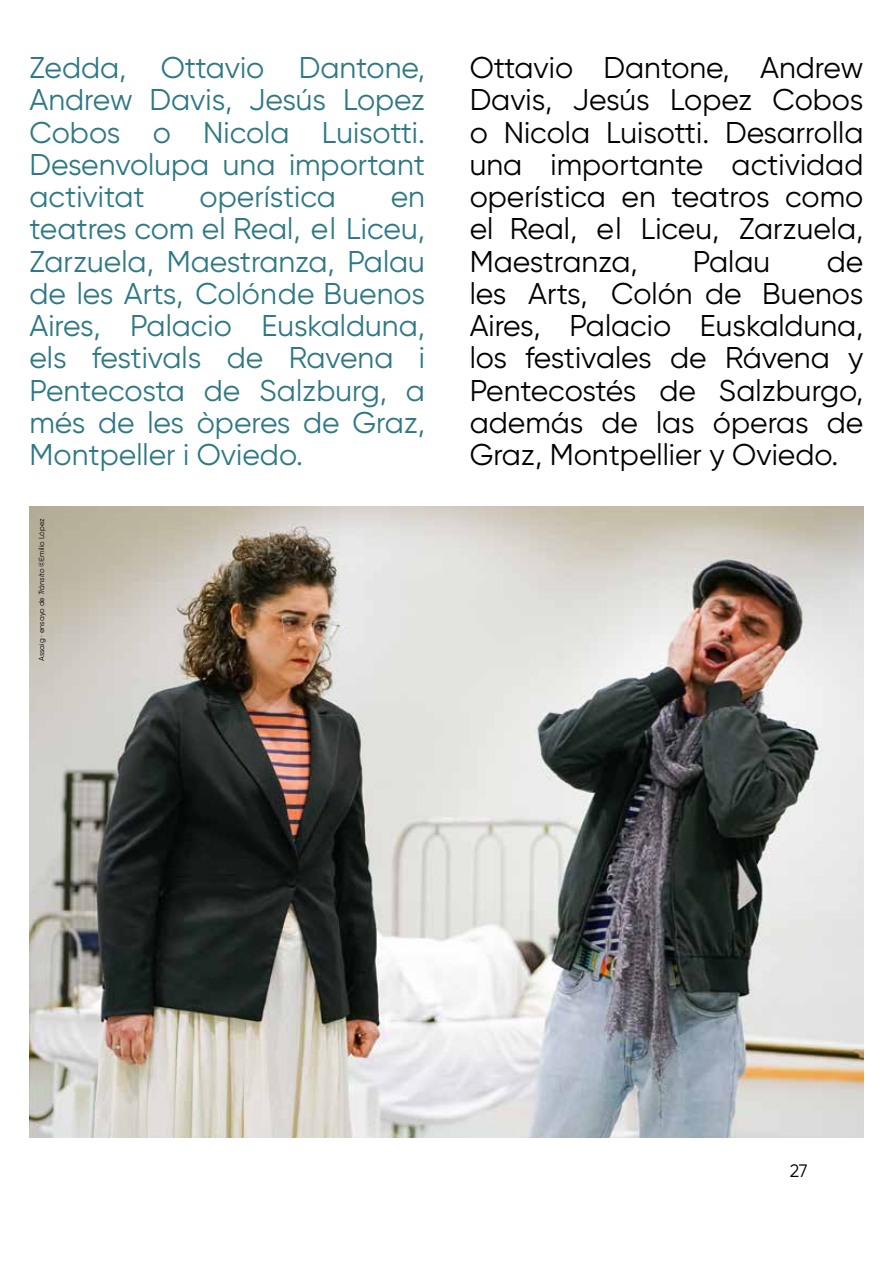
<style>
.page{position:relative;width:893px;height:1263px;background:#fff}
.page>*{position:absolute;margin:0;border:0;box-sizing:border-box;transform-origin:0 0}
.t1{font:30px/32.2px "Gilroy";color:#000;text-align:justify}
.t2{font:30px/32.2px "Gilroy";color:#2d7884;text-align:justify}
.t3{font:18px "Gilroy";color:#000}
.t4{font:7.5px "Gilroy";color:#000}
.s1{font-style:italic}
</style>
<div class="page">
<img style="left:30px;top:506px;width:833px;height:631px">
<p class="t2" style="left:30px;top:51px;width:397px">Zedda, Ottavio Dantone, Andrew Davis, Jesús Lopez Cobos o Nicola Luisotti.<br>Desenvolupa una important activitat</p>
<p class="t2" style="left:200px;top:180px;width:138px">operística</p>
<p class="t2" style="left:30px;top:180px;width:397px;text-indent:361px">en teatres com el Real, el Liceu, Zarzuela, Maestranza, Palau de les Arts, Colón de Buenos Aires, Palacio Euskalduna, els festivals de Ravena i Pentecosta de Salzburg, a més de les òperes de Graz, Montpeller i Oviedo.</p>
<p class="t4" style="left:37px;top:661px;width:143px;rotate:-90deg">Assaig · ensayo de <span class="s1">Tránsito</span> ©Emilio López</p>
<p class="t1" style="left:470px;top:51px;width:395px">Ottavio Dantone, Andrew Davis, Jesús Lopez Cobos o Nicola Luisotti. Desarrolla una importante actividad operística en teatros como el Real, el Liceu, Zarzuela, Maestranza,</p>
<p class="t1" style="left:693px;top:245px;width:79px">Palau</p>
<p class="t1" style="left:470px;top:245px;width:395px;text-indent:357px">de les Arts, Colón de Buenos Aires, Palacio Euskalduna, los festivales de Rávena y Pentecostés de Salzburgo, además de las óperas de Graz, Montpellier y Oviedo.</p>
<p class="t3" style="left:790px;top:1159px;width:19px">27</p>
</div>
